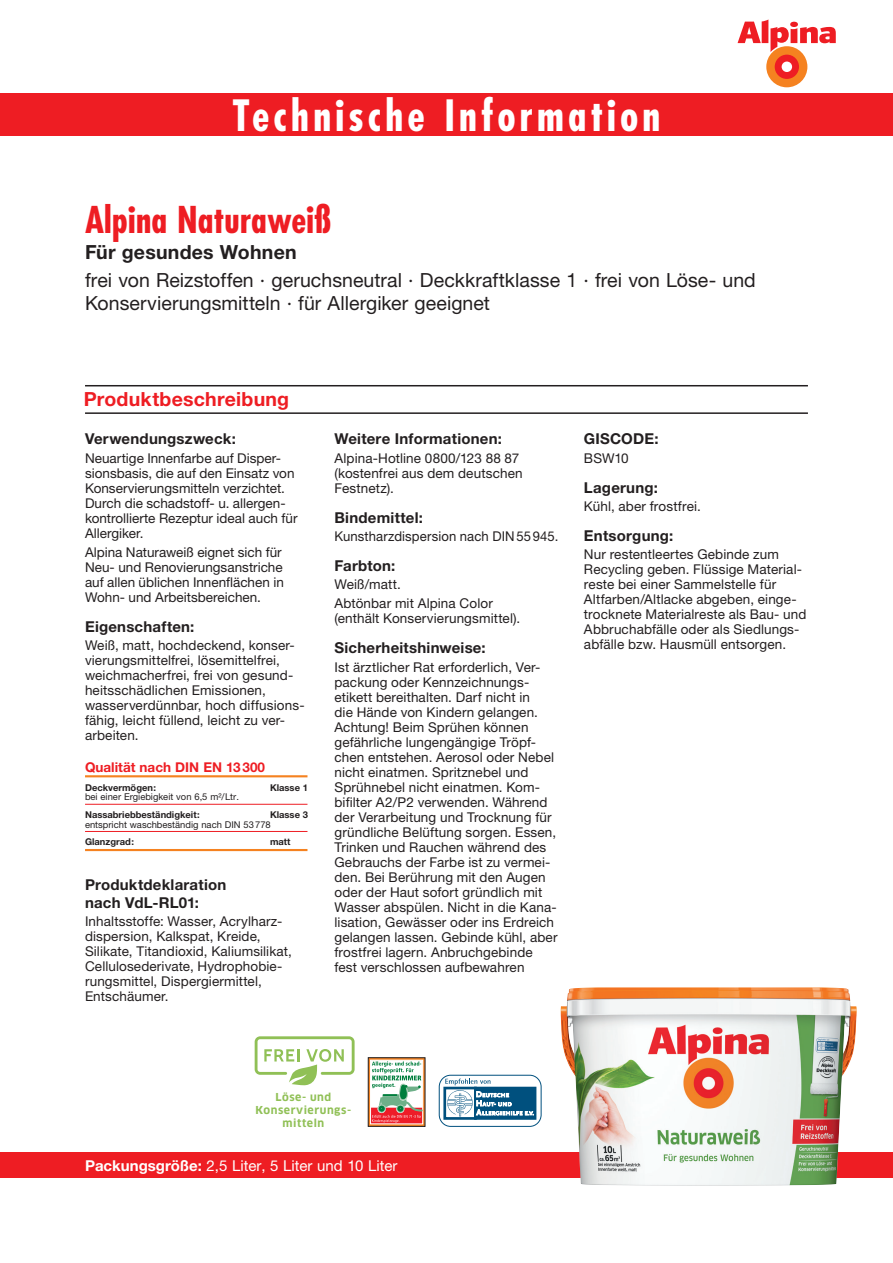
<style>
.page{position:relative;width:893px;height:1263px;background:#fff}
.page>*{position:absolute;margin:0;border:0;box-sizing:border-box;transform-origin:0 0}
.t1{font:700 condensed 42px "Futura Std";letter-spacing:.095em;color:#fff}
.t2{font:700 condensed 36px "Futura LT";letter-spacing:.005em;color:#ee1d23}
.t3{font:19.5px/22.5px "Helvetica Neue LT Std";letter-spacing:.005em;color:#231f20}
.t4{font:700 19.5px "Helvetica Neue LT Std";letter-spacing:.01em;color:#ee1d23}
.t5{font:700 19.5px "Helvetica Neue LT Std";letter-spacing:.01em;color:#231f20}
.t6{font:700 15px/17.2px "Helvetica Neue LT Std";letter-spacing:.015em;color:#231f20}
.t7{font:15px "Helvetica Neue LT Std";color:#fff}
.t8{font:13.5px/15px "Helvetica Neue LT Std";letter-spacing:.01em;color:#231f20}
.t9{font:700 13.5px "Helvetica Neue LT Std";color:#ee1d23}
.t10{font:700 10.65px/12.9px "Clan Pro";letter-spacing:.05em;color:#90c056;text-align:center}
.t11{font:9.45px "Helvetica Neue LT Std";color:#231f20}
.t12{font:700 9.45px "Helvetica Neue LT Std";color:#231f20}
.s1{font-weight:700}
</style>
<div class="page">
<div style="left:0;top:1152px;width:893px;height:26px;background:#ee1d23"></div>
<hr style="left:85px;top:775px;width:222px;height:2px;background:#f58220">
<hr style="left:85px;top:804px;width:222px;height:1px;background:#ee1d23">
<hr style="left:85px;top:831px;width:222px;height:1px;background:#ee1d23">
<hr style="left:85px;top:849px;width:222px;height:2px;background:#f58220">
<div style="left:0;top:94px;width:893px;height:42px;background:#ee1d23"></div>
<hr style="left:85px;top:385px;width:723px;height:1px;background:#231f20">
<hr style="left:85px;top:412px;width:723px;height:2px;background:#231f20">
<div style="left:766px;top:46px;width:41px;height:41px;background:#f58220;border-radius:50%"></div>
<div style="left:775px;top:55px;width:24px;height:24px;background:#ee1d23;border-radius:50%"></div>
<div style="left:782px;top:62px;width:10px;height:10px;background:#fff;border-radius:50%"></div>
<svg style="left:738px;top:19px;width:98px;height:33px"></svg>
<img style="left:560px;top:987px;width:297px;height:199px">
<div style="left:368px;top:1058px;width:57px;height:68px;background:linear-gradient(to right,#f8b072,#f9b77f)"></div>
<div style="left:368px;top:1057px;width:57px;height:70px;border:1px solid #231f20"></div>
<div style="left:370px;top:1060px;width:53px;height:64px;border:1px solid #fff"></div>
<svg style="left:372px;top:1061px;width:52px;height:62px"></svg>
<div style="left:439px;top:1075px;width:102px;height:52px;border:1px solid #00507e;border-radius:12px"></div>
<svg style="left:443px;top:1087px;width:31px;height:33px"></svg>
<svg style="left:474px;top:1087px;width:62px;height:33px"></svg>
<svg style="left:445px;top:1079px;width:89px;height:37px"></svg>
<svg style="left:255px;top:1036px;width:99px;height:50px"></svg>
<h1 class="t1" style="left:233px;top:90px;width:429px">Technische Information</h1>
<h2 class="t2" style="left:85px;top:197px;width:248px">Alpina Naturaweiß</h2>
<h3 class="t5" style="left:85px;top:240px;width:213px">Für gesundes Wohnen</h3>
<h3 class="t3" style="left:85px;top:269px;width:672px">frei von Reizstoffen · geruchsneutral · Deckkraftklasse 1 · frei von Löse- und<br>Konservierungsmitteln · für Allergiker geeignet</h3>
<h3 class="t4" style="left:84px;top:387px;width:207px">Produktbeschreibung</h3>
<p class="t6" style="left:85px;top:430px;width:152px">Verwendungszweck:</p>
<p class="t8" style="left:85px;top:450px;width:214px">Neuartige Innenfarbe auf Disper&shy;sionsbasis, die auf den Einsatz von<br>Konservierungsmitteln verzichtet.<br>Durch die schadstoff- u. allergen&shy;kontrollierte Rezeptur ideal auch für<br>Allergiker.</p>
<p class="t8" style="left:85px;top:544px;width:200px">Alpina Naturaweiß eignet sich für Neu- und Renovierungsanstriche auf allen üblichen Innenflächen in Wohn- und Arbeitsbereichen.</p>
<p class="t6" style="left:85px;top:618px;width:111px">Eigenschaften:</p>
<p class="t8" style="left:85px;top:638px;width:220px">Weiß, matt, hochdeckend, konser&shy;vierungsmittelfrei, lösemittelfrei, weichmacherfrei, frei von gesund&shy;heitsschädlichen Emissionen, wasserverdünnbar, hoch diffusions&shy;fähig, leicht füllend, leicht zu ver&shy;arbeiten.</p>
<p class="t9" style="left:85px;top:758px;width:182px">Qualität nach DIN EN 13 300</p>
<p class="t12" style="left:85px;top:781px;width:73px">Deckvermögen:</p>
<p class="t12" style="left:270px;top:781px;width:40px">Klasse 1</p>
<p class="t11" style="left:85px;top:791px;width:155px">bei einer Ergiebigkeit von 6,5 m²/Ltr.</p>
<p class="t12" style="left:85px;top:808px;width:116px">Nassabriebbeständigkeit:</p>
<p class="t12" style="left:270px;top:808px;width:40px">Klasse 3</p>
<p class="t11" style="left:85px;top:818px;width:187px">entspricht waschbeständig nach DIN 53778</p>
<p class="t12" style="left:85px;top:836px;width:50px">Glanzgrad:</p>
<p class="t12" style="left:270px;top:836px;width:22px">matt</p>
<p class="t6" style="left:85px;top:876px;width:143px">Produktdeklaration nach VdL-RL01:</p>
<p class="t8" style="left:85px;top:913px;width:208px">Inhaltsstoffe: Wasser, Acrylharz&shy;dispersion, Kalkspat, Kreide,<br>Silikate, Titandioxid, Kaliumsilikat,<br>Cellulosederivate, Hydrophobie&shy;rungsmittel, Dispergiermittel,<br>Entschäumer.</p>
<p class="t6" style="left:334px;top:430px;width:169px">Weitere Informationen:</p>
<p class="t8" style="left:334px;top:450px;width:190px">Alpina-Hotline 0800/123 88 87 (kostenfrei aus dem deutschen<br>Festnetz).</p>
<p class="t6" style="left:334px;top:508px;width:90px">Bindemittel:</p>
<p class="t8" style="left:334px;top:528px;width:225px">Kunstharzdispersion nach DIN55945.</p>
<p class="t6" style="left:334px;top:556px;width:62px">Farbton:</p>
<p class="t8" style="left:334px;top:574px;width:160px;line-height:19.2px">Weiß/matt.<br>Abtönbar mit Alpina Color</p>
<p class="t8" style="left:334px;top:611px;width:187px">(enthält Konservierungsmittel).</p>
<p class="t6" style="left:334px;top:639px;width:153px">Sicherheitshinweise:</p>
<p class="t8" style="left:334px;top:659px;width:225px">Ist ärztlicher Rat erforderlich, Ver&shy;packung oder Kennzeichnungs&shy;etikett bereithalten. Darf nicht in<br>die Hände von Kindern gelangen.<br>Achtung! Beim Sprühen können gefährliche lungengängige Tröpf&shy;chen entstehen. Aerosol oder Nebel nicht einatmen. Spritznebel und Sprühnebel nicht einatmen. Kom&shy;bifilter A2/P2 verwenden. Während der Verarbeitung und Trocknung für gründliche Belüftung sorgen. Essen, Trinken und Rauchen während des Gebrauchs der Farbe ist zu vermei&shy;den. Bei Berührung mit den Augen oder der Haut sofort gründlich mit Wasser abspülen. Nicht in die Kana&shy;lisation, Gewässer oder ins Erdreich gelangen lassen. Gebinde kühl, aber frostfrei lagern. Anbruchgebinde fest verschlossen aufbewahren</p>
<p class="t6" style="left:584px;top:430px;width:76px">GISCODE:</p>
<p class="t8" style="left:584px;top:450px;width:46px">BSW10</p>
<p class="t6" style="left:584px;top:478px;width:75px">Lagerung:</p>
<p class="t8" style="left:584px;top:498px;width:118px">Kühl, aber frostfrei.</p>
<p class="t6" style="left:584px;top:526px;width:91px">Entsorgung:</p>
<p class="t8" style="left:584px;top:547px;width:224px">Nur restentleertes Gebinde zum Recycling geben. Flüssige Material&shy;reste bei einer Sammelstelle für Altfarben/Altlacke abgeben, einge&shy;trocknete Materialreste als Bau- und Abbruchabfälle oder als Siedlungs&shy;abfälle bzw. Hausmüll entsorgen.</p>
<p class="t10" style="left:256px;top:1091px;width:97px">Löse- und<br>Konservierungs&shy;mitteln</p>
<p class="t7" style="left:85px;top:1156px;width:314px"><span class="s1">Packungsgröße:</span> 2,5 Liter, 5 Liter und 10 Liter</p>
</div>
